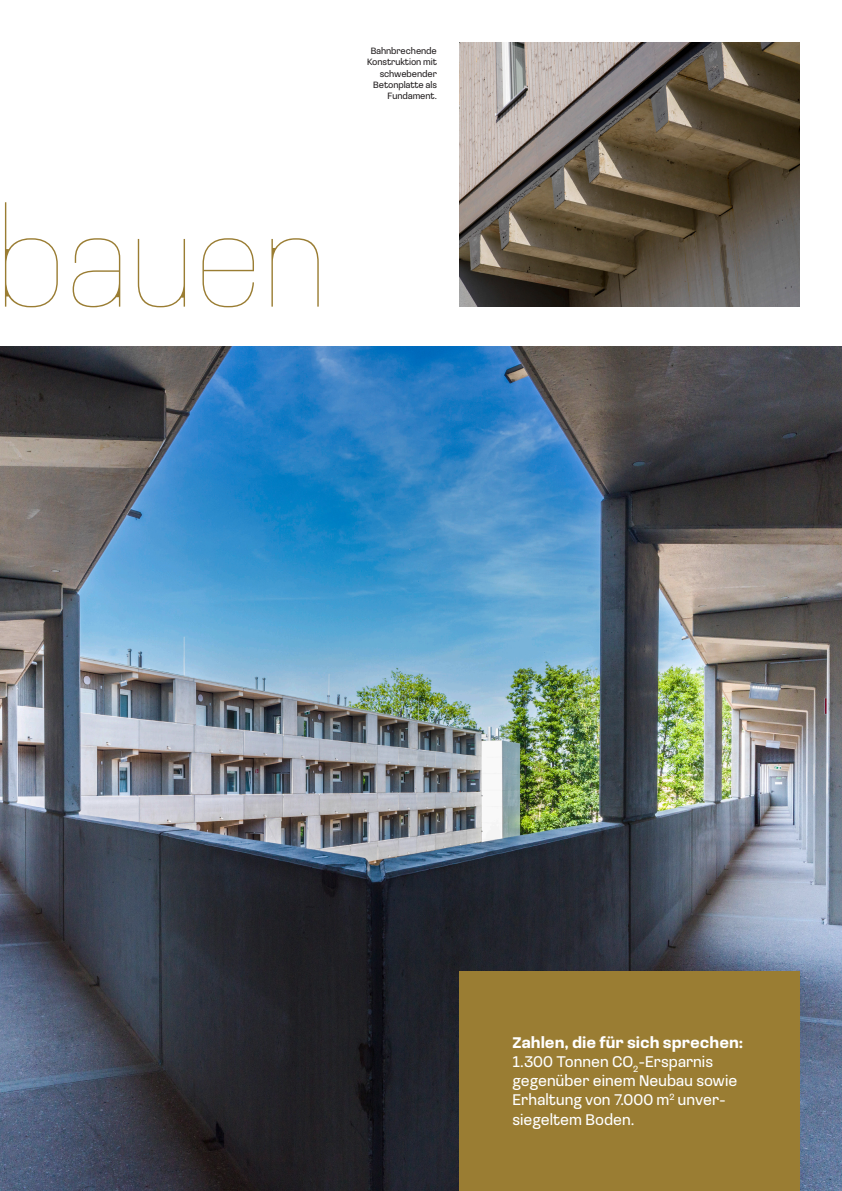
<style>
.page{position:relative;width:842px;height:1191px;background:#fff}
.page>*{position:absolute;margin:0;border:0;box-sizing:border-box;transform-origin:0 0}
.t1{font:100 141px "Loos Normal";color:#9a7d33}
.t2{font:16px "Loos Normal";color:#fff}
.t3{font:700 16px "Loos Normal";color:#fff}
.t4{font:9.5px "Loos Normal";letter-spacing:-.01em;color:#231f20}
</style>
<div class="page">
<img style="left:459px;top:43px;width:340px;height:264px">
<img style="left:0;top:347px;width:842px;height:844px">
<div style="left:459px;top:971px;width:340px;height:220px;background:#9a7d33"></div>
<h1 class="t1" style="left:-4px;top:169px;width:333px">bauen</h1>
<p class="t4" style="left:371px;top:44px;width:68px">Bahnbrechende</p>
<p class="t4" style="left:367px;top:55px;width:71px">Konstruktion mit</p>
<p class="t4" style="left:380px;top:67px;width:59px">schwebender</p>
<p class="t4" style="left:373px;top:78px;width:65px">Betonplatte als</p>
<p class="t4" style="left:388px;top:89px;width:51px">Fundament.</p>
<p class="t3" style="left:512px;top:1030px;width:232px">Zahlen, die für sich sprechen:</p>
<p class="t2" style="left:512px;top:1050px;width:202px">1.300 Tonnen CO<sub>2</sub>-Ersparnis</p>
<p class="t2" style="left:512px;top:1069px;width:226px">gegenüber einem Neubau sowie</p>
<p class="t2" style="left:512px;top:1088px;width:215px">Erhaltung von 7.000 m<sup>2</sup> unver-</p>
<p class="t2" style="left:512px;top:1107px;width:124px">siegeltem Boden.</p>
</div>
